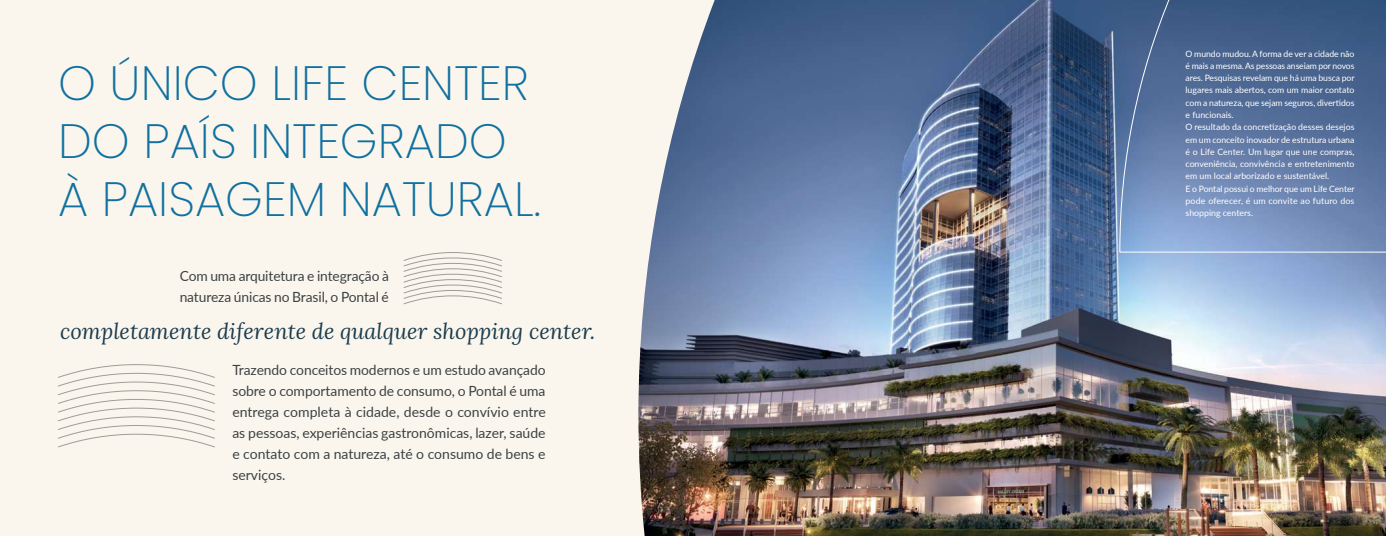
<style>
.page{position:relative;width:1386px;height:536px;background:#faf6ed}
.page>*{position:absolute;margin:0;border:0;box-sizing:border-box;transform-origin:0 0}
.t1{font:200 48.12px/57.8px "Poppins";color:#1070a0}
.t2{font:italic 21.88px "Lora";color:#1c3c4e}
.t3{font:14px/21px "Lato";letter-spacing:-.01em;color:#3d4144;text-align:justify}
.t4{font:8.75px/12.2px "Lato";letter-spacing:-.005em;color:#fff}
</style>
<div class="page">
<img style="left:638px;top:0;width:748px;height:536px">
<svg style="left:58px;top:364px;width:157px;height:83px"></svg>
<svg style="left:403px;top:252px;width:99px;height:52px"></svg>
<svg style="left:1119px;top:0;width:267px;height:252px;background:#5c76a1"></svg>
<h1 class="t1" style="left:58px;top:55px;width:484px">O ÚNICO LIFE CENTER<br>DO PAÍS INTEGRADO<br>À PAISAGEM NATURAL.</h1>
<h3 class="t3" style="left:180px;top:265px;width:211px">Com uma arquitetura e integração à natureza únicas no Brasil, o Pontal é</h3>
<h2 class="t2" style="left:60px;top:317px;width:537px">completamente diferente de qualquer shopping center.</h2>
<p class="t3" style="left:232px;top:358px;width:315px">Trazendo conceitos modernos e um estudo avançado sobre o comportamento de consumo, o Pontal é uma entrega completa à cidade, desde o convívio entre as pessoas, experiências gastronômicas, lazer, saúde e contato com a natureza, até o consumo de bens e serviços.</p>
<p class="t4" style="left:1186px;top:47px;width:171px">O mundo mudou. A forma de ver a cidade não é mais a mesma. As pessoas anseiam por novos ares. Pesquisas revelam que há uma busca por lugares mais abertos, com um maior contato com a natureza, que sejam seguros, divertidos e funcionais.<br>O resultado da concretização desses desejos em um conceito inovador de estrutura urbana é o Life Center. Um lugar que une compras, conveniência, convivência e entretenimento em um local arborizado e sustentável.<br>E o Pontal possui o melhor que um Life Center pode oferecer, é um convite ao futuro dos shopping centers.</p>
</div>
